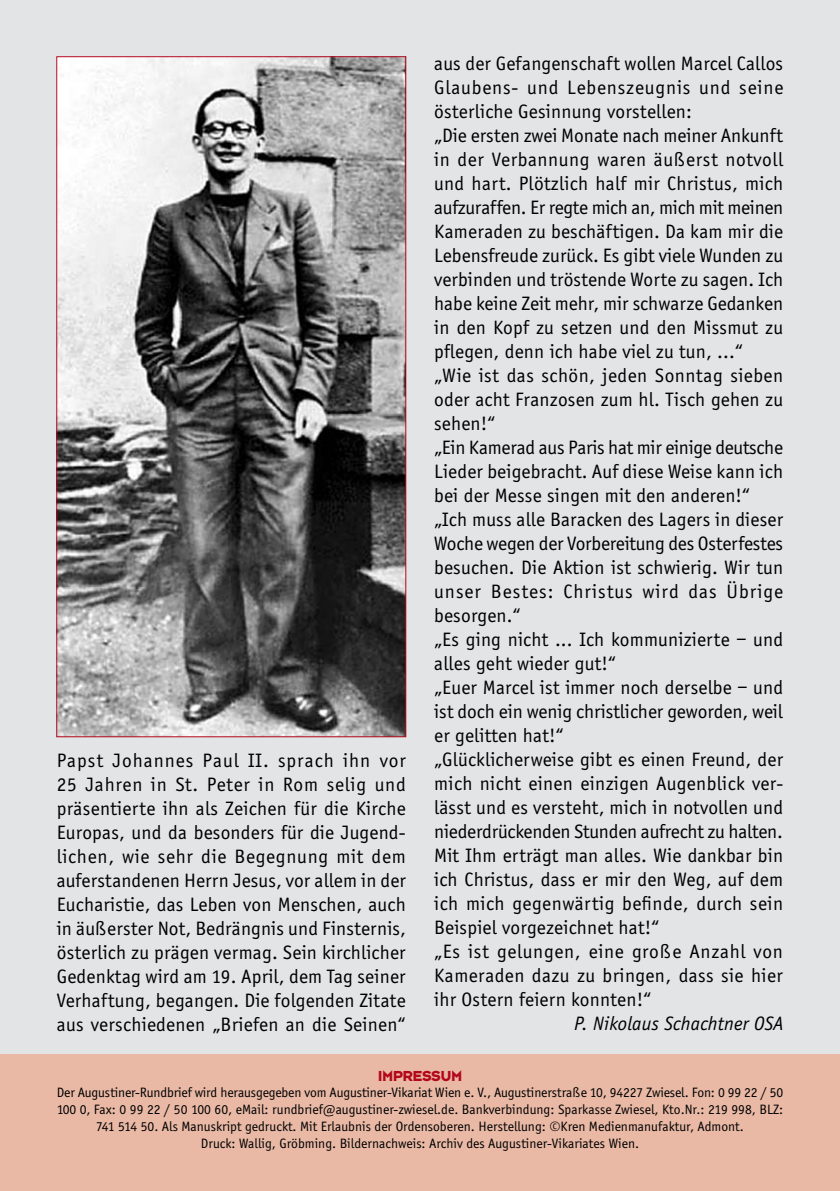
<style>
.page{position:relative;width:840px;height:1191px;background:#fff}
.page>*{position:absolute;margin:0;border:0;box-sizing:border-box;transform-origin:0 0}
.t1{font:20px/24px "Officina Sans";letter-spacing:.01em;color:#000;text-align:justify}
.t2{font:italic 20px "Officina Sans";letter-spacing:.01em;color:#000}
.t3{font:700 16px "Bonn";letter-spacing:-.01em;color:#b3071b}
.t4{font:14px/16.8px "Officina Sans";color:#000;text-align:center}
</style>
<div class="page">
<div style="left:0;top:0;width:839px;height:1191px;background:#e3e4e5"></div>
<div style="left:0;top:1054px;width:839px;height:137px;background:#e9b9a6"></div>
<img style="left:58px;top:58px;width:346px;height:677px">
<p class="t1" style="left:57px;top:749px;width:350px">Papst Johannes Paul II. sprach ihn vor 25 Jahren in St. Peter in Rom selig und präsentierte ihn als Zeichen für die Kirche Europas, und da besonders für die Jugend&shy;lichen, wie sehr die Begegnung mit dem auferstandenen Herrn Jesus, vor allem in der Eucharistie, das Leben von Menschen, auch in äußerster Not, Bedrängnis und Finsternis, österlich zu prägen vermag. Sein kirchlicher Gedenktag wird am 19. April, dem Tag seiner Verhaftung, begangen. Die folgenden Zitate aus verschiedenen „Briefen an die Seinen“</p>
<p class="t1" style="left:434px;top:51px;width:350px;text-align:left">aus der Gefangenschaft wollen Marcel Callos Glaubens- und Lebenszeugnis und seine österliche Gesinnung vorstellen:<br>„Die ersten zwei Monate nach meiner Ankunft in der Verbannung waren äußerst notvoll und hart. Plötzlich half mir Christus, mich aufzuraffen. Er regte mich an, mich mit meinen Kameraden zu beschäftigen. Da kam mir die Lebensfreude zurück. Es gibt viele Wunden zu verbinden und tröstende Worte zu sagen. Ich habe keine Zeit mehr, mir schwarze Gedanken in den Kopf zu setzen und den Missmut zu pflegen, denn ich habe viel zu tun, ...“ „Wie ist das schön, jeden Sonntag sieben oder acht Franzosen zum hl. Tisch gehen zu sehen!“<br>„Ein Kamerad aus Paris hat mir einige deutsche Lieder beigebracht. Auf diese Weise kann ich bei der Messe singen mit den anderen!“ „Ich muss alle Baracken des Lagers in dieser Woche wegen der Vorbereitung des Osterfestes besuchen. Die Aktion ist schwierig. Wir tun unser Bestes: Christus wird das Übrige besorgen.“<br>„Es ging nicht ... Ich kommunizierte – und alles geht wieder gut!“<br>„Euer Marcel ist immer noch derselbe – und ist doch ein wenig christlicher geworden, weil er gelitten hat!“<br>„Glücklicherweise gibt es einen Freund, der mich nicht einen einzigen Augenblick ver&shy;lässt und es versteht, mich in notvollen und niederdrückenden Stunden aufrecht zu halten.<br>Mit Ihm erträgt man alles. Wie dankbar bin ich Christus, dass er mir den Weg, auf dem ich mich gegenwärtig befinde, durch sein Beispiel vorgezeichnet hat!“<br>„Es ist gelungen, eine große Anzahl von Kameraden dazu zu bringen, dass sie hier ihr Ostern feiern konnten!“</p>
<p class="t2" style="left:573px;top:1012px;width:210px">P. Nikolaus Schachtner OSA</p>
<p class="t3" style="left:378px;top:1067px;width:85px">IMPRESSUM</p>
<p class="t4" style="left:57px;top:1084px;width:727px">Der Augustiner-Rundbrief wird herausgegeben vom Augustiner-Vikariat Wien e. V., Augustinerstraße 10, 94227 Zwiesel. Fon: 0 99 22 / 50<br>100 0, Fax: 0 99 22 / 50 100 60, eMail: rundbrief@augustiner-zwiesel.de. Bankverbindung: Sparkasse Zwiesel, Kto.Nr.: 219 998, BLZ:<br>741 514 50. Als Manuskript gedruckt. Mit Erlaubnis der Ordensoberen. Herstellung: ©Kren Medienmanufaktur, Admont.<br>Druck: Wallig, Gröbming. Bildernachweis: Archiv des Augustiner-Vikariates Wien.</p>
</div>
